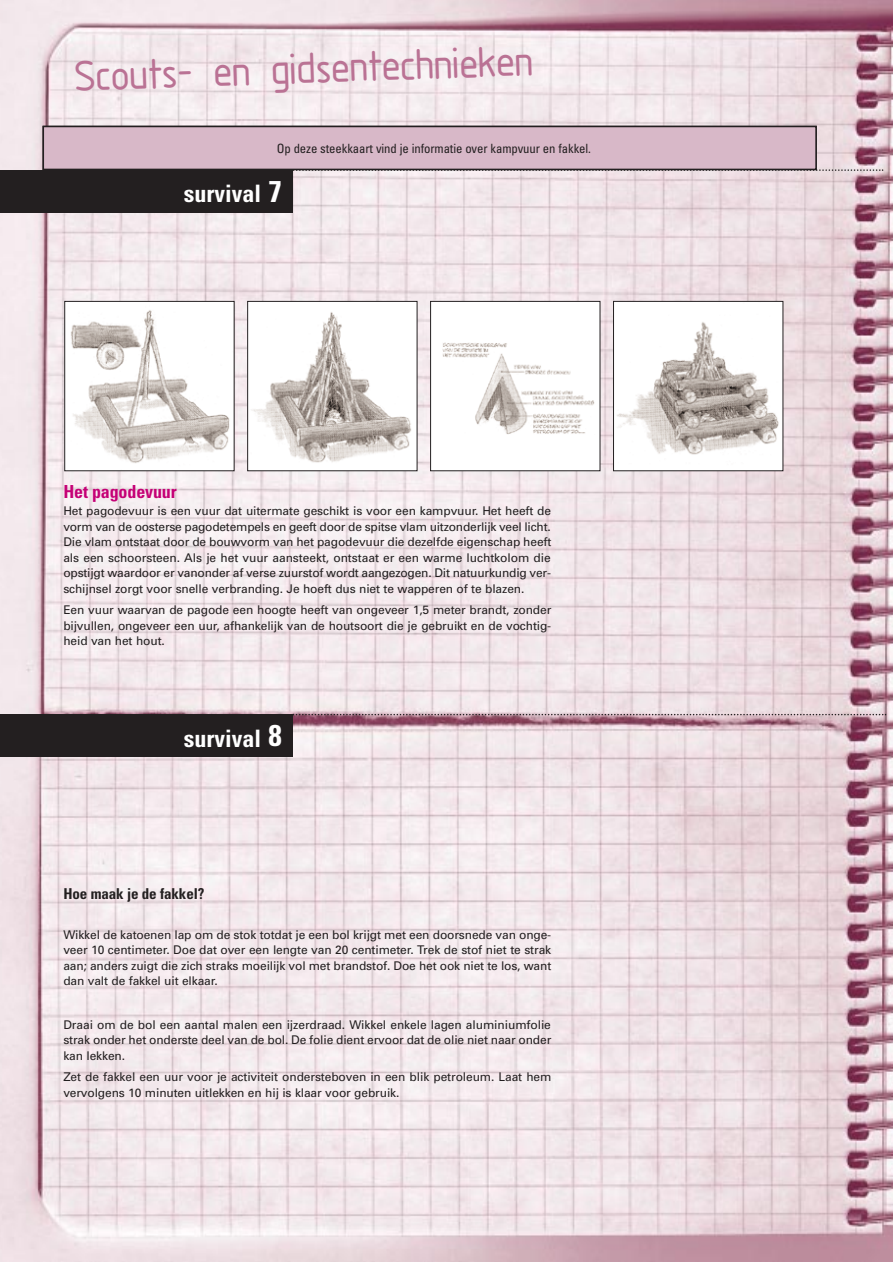
<style>
.page{position:relative;width:893px;height:1262px;background:#fff}
.page>*{position:absolute;margin:0;border:0;box-sizing:border-box;transform-origin:0 0}
.t1{font:45px "Isonorm 3098";color:#ba7294}
.t2{font:700 condensed 24px "Univers";color:#fff}
.t3{font:700 condensed 18px "Univers";letter-spacing:-.01em;color:#c50176}
.t4{font:700 condensed 15px "Univers";letter-spacing:-.01em;color:#231f20}
.t5{font:condensed 12.75px "Univers";letter-spacing:-.01em;color:#231f20}
.t6{font:12px/15.5px "Univers";letter-spacing:-.01em;color:#231f20;text-align:justify}
.s1{font-size:30px}
</style>
<div class="page">
<img style="left:0;top:0;width:892px;height:1261px">
<div style="left:43px;top:126px;width:773px;height:43px;background:#d8b8c8"></div>
<div style="left:43px;top:126px;width:773px;height:44px;border:2px solid #231f20"></div>
<div style="left:0;top:170px;width:292px;height:43px;background:#231f20"></div>
<div style="left:0;top:714px;width:292px;height:43px;background:#231f20"></div>
<svg style="left:292px;top:714px;width:594px;height:1px"></svg>
<svg style="left:290px;top:169px;width:593px;height:2px"></svg>
<img style="left:66px;top:303px;width:166px;height:166px">
<div style="left:64px;top:301px;width:170px;height:170px;border:1px solid #231f20"></div>
<img style="left:249px;top:303px;width:166px;height:166px">
<div style="left:247px;top:301px;width:170px;height:170px;border:1px solid #231f20"></div>
<div style="left:430px;top:301px;width:170px;height:170px;background:#fff"></div>
<img style="left:442px;top:343px;width:153px;height:91px">
<div style="left:430px;top:301px;width:170px;height:170px;border:1px solid #231f20"></div>
<div style="left:613px;top:301px;width:170px;height:170px;background:#fff"></div>
<img style="left:617px;top:322px;width:162px;height:133px">
<div style="left:613px;top:301px;width:170px;height:170px;border:1px solid #231f20"></div>
<h1 class="t1" style="left:76px;top:61px;width:460px;rotate:-2deg">Scouts- en gidsentechnieken</h1>
<p class="t5" style="left:277px;top:144px;width:316px">Op deze steekkaart vind je informatie over kampvuur en fakkel.</p>
<h2 class="t2" style="left:184px;top:185px;width:99px">survival <span class="s1">7</span></h2>
<h3 class="t3" style="left:63px;top:485px;width:115px">Het pagodevuur</h3>
<p class="t6" style="left:63px;top:504px;width:489px">Het pagodevuur is een vuur dat uitermate geschikt is voor een kampvuur. Het heeft de vorm van de oosterse pagodetempels en geeft door de spitse vlam uitzonderlijk veel licht.<br>Die vlam ontstaat door de bouwvorm van het pagodevuur die dezelfde eigenschap heeft als een schoorsteen. Als je het vuur aansteekt, ontstaat er een warme luchtkolom die opstijgt waardoor er vanonder af verse zuurstof wordt aangezogen. Dit natuurkundig ver&shy;schijnsel zorgt voor snelle verbranding. Je hoeft dus niet te wapperen of te blazen.</p>
<p class="t6" style="left:63px;top:603px;width:489px">Een vuur waarvan de pagode een hoogte heeft van ongeveer 1,5 meter brandt, zonder bijvullen, ongeveer een uur, afhankelijk van de houtsoort die je gebruikt en de vochtig&shy;heid van het hout.</p>
<h2 class="t2" style="left:184px;top:729px;width:99px">survival <span class="s1">8</span></h2>
<p class="t4" style="left:63px;top:888px;width:142px">Hoe maak je de fakkel?</p>
<p class="t6" style="left:63px;top:927px;width:489px">Wikkel de katoenen lap om de stok totdat je een bol krijgt met een doorsnede van onge&shy;veer 10 centimeter. Doe dat over een lengte van 20 centimeter. Trek de stof niet te strak aan; anders zuigt die zich straks moeilijk vol met brandstof. Doe het ook niet te los, want dan valt de fakkel uit elkaar.</p>
<p class="t6" style="left:63px;top:1017px;width:489px">Draai om de bol een aantal malen een ijzerdraad. Wikkel enkele lagen aluminiumfolie strak onder het onderste deel van de bol. De folie dient ervoor dat de olie niet naar onder kan lekken.</p>
<p class="t6" style="left:63px;top:1070px;width:489px">Zet de fakkel een uur voor je activiteit ondersteboven in een blik petroleum. Laat hem vervolgens 10 minuten uitlekken en hij is klaar voor gebruik.</p>
</div>
